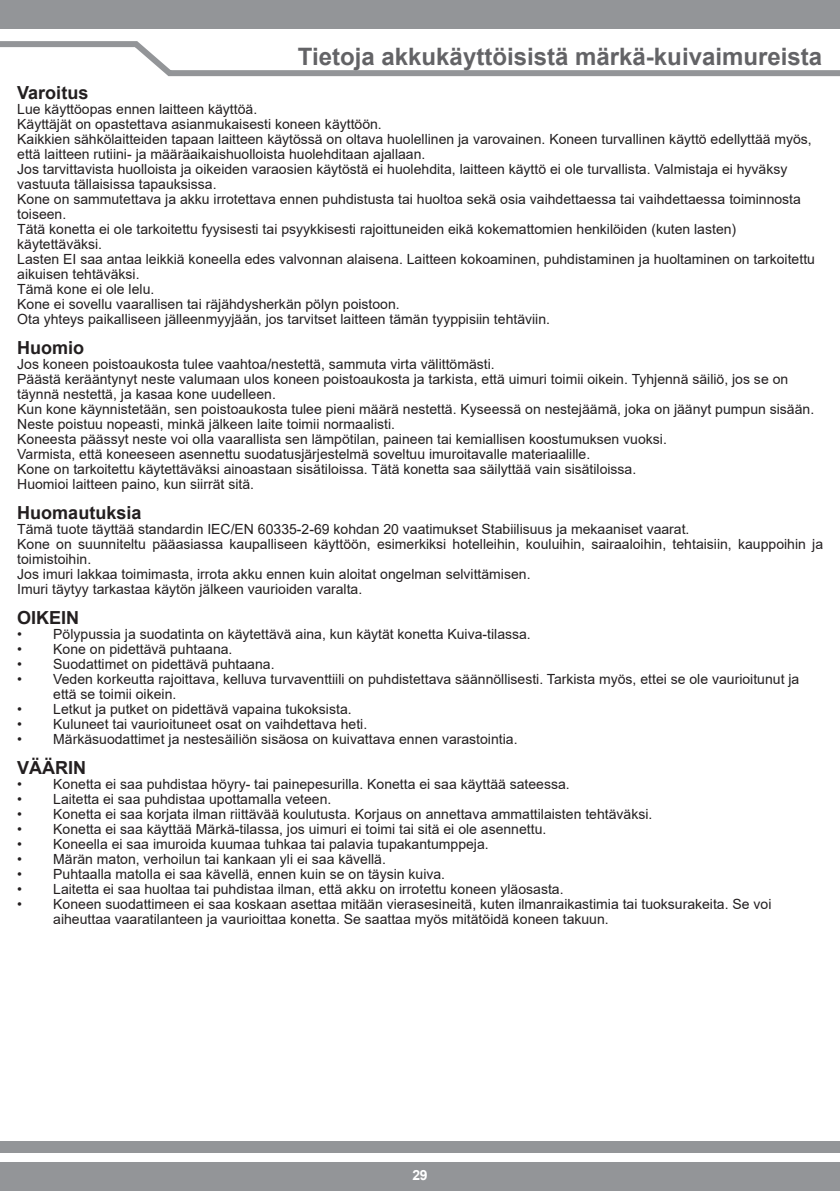
<style>
.page{position:relative;width:840px;height:1191px;background:#fff}
.page>*{position:absolute;margin:0;border:0;box-sizing:border-box;transform-origin:0 0}
.t1{font:700 24px "Arial";color:#636366}
.t2{font:700 18px "Arial";color:#231f20}
.t3{font:14px/15px "Arial";color:#231f20}
.t4{font:700 14px "Arial";color:#fff}
</style>
<div class="page">
<div style="left:0;top:0;width:839px;height:28px;background:#939598"></div>
<div style="left:0;top:1162px;width:839px;height:29px;background:#939598"></div>
<div style="left:0;top:1141px;width:839px;height:11px;background:#939598"></div>
<svg style="left:0;top:41px;width:839px;height:36px"></svg>
<p class="t1" style="left:298px;top:40px;width:525px">Tietoja akkukäyttöisistä märkä-kuivaimureista</p>
<p class="t2" style="left:17px;top:80px;width:73px">Varoitus</p>
<p class="t3" style="left:17px;top:101px;width:798px">Lue käyttöopas ennen laitteen käyttöä.<br>Käyttäjät on opastettava asianmukaisesti koneen käyttöön.<br>Kaikkien sähkölaitteiden tapaan laitteen käytössä on oltava huolellinen ja varovainen. Koneen turvallinen käyttö edellyttää myös, että laitteen rutiini- ja määräaikaishuolloista huolehditaan ajallaan.<br>Jos tarvittavista huolloista ja oikeiden varaosien käytöstä ei huolehdita, laitteen käyttö ei ole turvallista. Valmistaja ei hyväksy vastuuta tällaisissa tapauksissa.<br>Kone on sammutettava ja akku irrotettava ennen puhdistusta tai huoltoa sekä osia vaihdettaessa tai vaihdettaessa toiminnosta toiseen.<br>Tätä konetta ei ole tarkoitettu fyysisesti tai psyykkisesti rajoittuneiden eikä kokemattomien henkilöiden (kuten lasten) käytettäväksi.<br>Lasten EI saa antaa leikkiä koneella edes valvonnan alaisena. Laitteen kokoaminen, puhdistaminen ja huoltaminen on tarkoitettu aikuisen tehtäväksi.<br>Tämä kone ei ole lelu.<br>Kone ei sovellu vaarallisen tai räjähdysherkän pölyn poistoon.<br>Ota yhteys paikalliseen jälleenmyyjään, jos tarvitset laitteen tämän tyyppisiin tehtäviin.</p>
<p class="t2" style="left:17px;top:335px;width:68px">Huomio</p>
<p class="t3" style="left:17px;top:356px;width:798px">Jos koneen poistoaukosta tulee vaahtoa/nestettä, sammuta virta välittömästi.<br>Päästä kerääntynyt neste valumaan ulos koneen poistoaukosta ja tarkista, että uimuri toimii oikein. Tyhjennä säiliö, jos se on täynnä nestettä, ja kasaa kone uudelleen.<br>Kun kone käynnistetään, sen poistoaukosta tulee pieni määrä nestettä. Kyseessä on nestejäämä, joka on jäänyt pumpun sisään.<br>Neste poistuu nopeasti, minkä jälkeen laite toimii normaalisti.<br>Koneesta päässyt neste voi olla vaarallista sen lämpötilan, paineen tai kemiallisen koostumuksen vuoksi.<br>Varmista, että koneeseen asennettu suodatusjärjestelmä soveltuu imuroitavalle materiaalille.<br>Kone on tarkoitettu käytettäväksi ainoastaan sisätiloissa. Tätä konetta saa säilyttää vain sisätiloissa.<br>Huomioi laitteen paino, kun siirrät sitä.</p>
<p class="t2" style="left:17px;top:500px;width:126px">Huomautuksia</p>
<p class="t3" style="left:17px;top:521px;width:807px">Tämä tuote täyttää standardin IEC/EN 60335-2-69 kohdan 20 vaatimukset Stabiilisuus ja mekaaniset vaarat.<br>Kone on suunniteltu pääasiassa kaupalliseen käyttöön, esimerkiksi hotelleihin, kouluihin, sairaaloihin, tehtaisiin, kauppoihin ja toimistoihin.<br>Jos imuri lakkaa toimimasta, irrota akku ennen kuin aloitat ongelman selvittämisen.<br>Imuri täytyy tarkastaa käytön jälkeen vaurioiden varalta.</p>
<p class="t2" style="left:17px;top:605px;width:64px">OIKEIN</p>
<p class="t3" style="left:17px;top:626px;width:515px">• Pölypussia ja suodatinta on käytettävä aina, kun käytät konetta Kuiva-tilassa.</p>
<p class="t3" style="left:17px;top:641px;width:217px">• Kone on pidettävä puhtaana.</p>
<p class="t3" style="left:17px;top:656px;width:259px">• Suodattimet on pidettävä puhtaana.</p>
<p class="t3" style="left:53px;top:671px;width:747px;text-indent:-36px">• Veden korkeutta rajoittava, kelluva turvaventtiili on puhdistettava säännöllisesti. Tarkista myös, ettei se ole vaurioitunut ja että se toimii oikein.</p>
<p class="t3" style="left:17px;top:701px;width:336px">• Letkut ja putket on pidettävä vapaina tukoksista.</p>
<p class="t3" style="left:17px;top:716px;width:351px">• Kuluneet tai vaurioituneet osat on vaihdettava heti.</p>
<p class="t3" style="left:17px;top:731px;width:501px">• Märkäsuodattimet ja nestesäiliön sisäosa on kuivattava ennen varastointia.</p>
<p class="t2" style="left:17px;top:755px;width:70px">VÄÄRIN</p>
<p class="t3" style="left:17px;top:776px;width:553px">• Konetta ei saa puhdistaa höyry- tai painepesurilla. Konetta ei saa käyttää sateessa.</p>
<p class="t3" style="left:17px;top:791px;width:315px">• Laitetta ei saa puhdistaa upottamalla veteen.</p>
<p class="t3" style="left:17px;top:806px;width:636px">• Konetta ei saa korjata ilman riittävää koulutusta. Korjaus on annettava ammattilaisten tehtäväksi.</p>
<p class="t3" style="left:17px;top:821px;width:530px">• Konetta ei saa käyttää Märkä-tilassa, jos uimuri ei toimi tai sitä ei ole asennettu.</p>
<p class="t3" style="left:17px;top:836px;width:472px">• Koneella ei saa imuroida kuumaa tuhkaa tai palavia tupakantumppeja.</p>
<p class="t3" style="left:17px;top:851px;width:370px">• Märän maton, verhoilun tai kankaan yli ei saa kävellä.</p>
<p class="t3" style="left:17px;top:866px;width:429px">• Puhtaalla matolla ei saa kävellä, ennen kuin se on täysin kuiva.</p>
<p class="t3" style="left:17px;top:881px;width:547px">• Laitetta ei saa huoltaa tai puhdistaa ilman, että akku on irrotettu koneen yläosasta.</p>
<p class="t3" style="left:53px;top:896px;width:719px;text-indent:-36px">• Koneen suodattimeen ei saa koskaan asettaa mitään vierasesineitä, kuten ilmanraikastimia tai tuoksurakeita. Se voi aiheuttaa vaaratilanteen ja vaurioittaa konetta. Se saattaa myös mitätöidä koneen takuun.</p>
<p class="t4" style="left:412px;top:1165px;width:17px">29</p>
</div>
